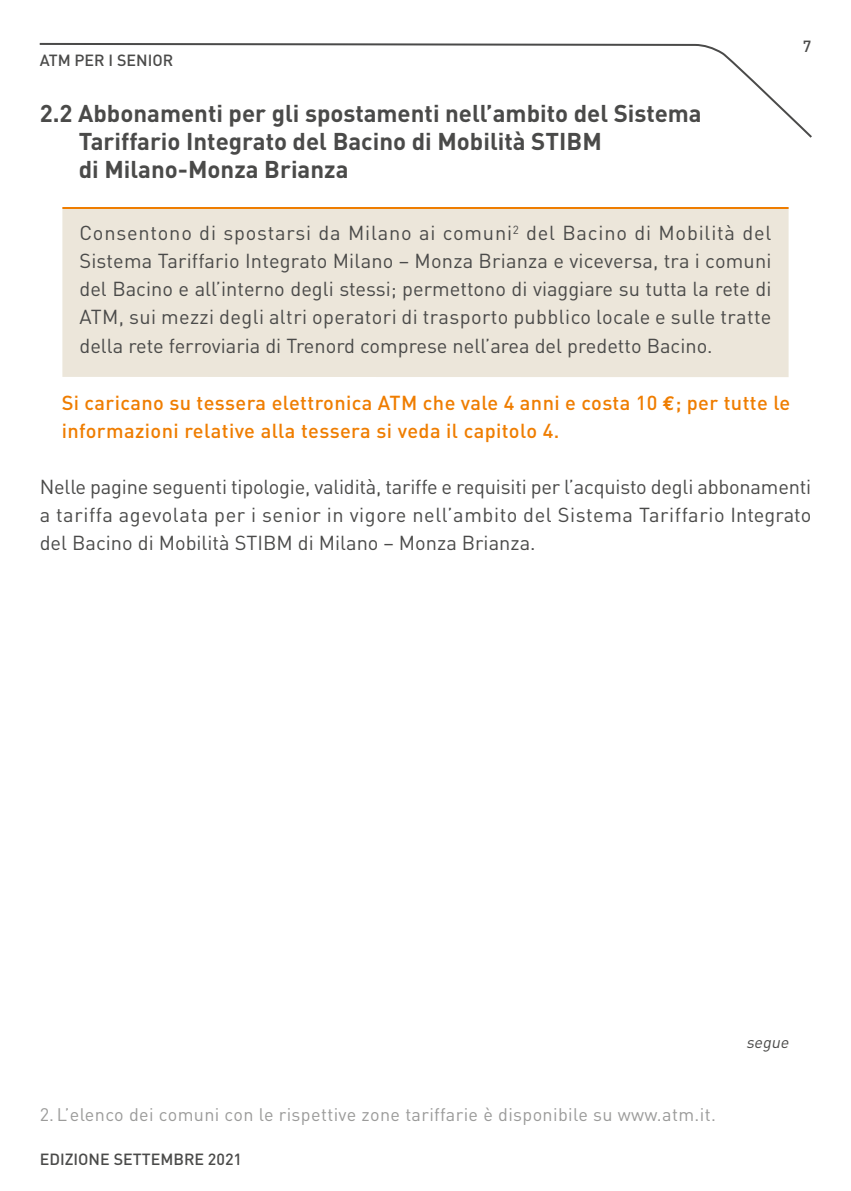
<style>
.page{position:relative;width:851px;height:1191px;background:#fff}
.page>*{position:absolute;margin:0;border:0;box-sizing:border-box;transform-origin:0 0}
.t1{font:700 24px/28px "DIN";color:#4a4a49}
.t2{font:20px/28.2px "DIN";color:#4a4a49;text-align:justify}
.t3{font:500 20px/28px "DIN";letter-spacing:.02em;color:#ef7d00}
.t4{font:18px "DIN";letter-spacing:.02em;color:#9b9b9a}
.t5{font:500 16px "DIN";color:#4a4a49}
.t6{font:italic 16px "DIN";color:#4a4a49}
.s1{font-family:"Euro Mono";font-weight:700}
</style>
<div class="page">
<svg style="left:39px;top:42px;width:773px;height:96px"></svg>
<div style="left:62px;top:207px;width:726px;height:170px;background:#ece6da"></div>
<hr style="left:62px;top:207px;width:726px;height:2px;background:#ef7d00">
<p class="t5" style="left:40px;top:50px;width:135px">ATM PER I SENIOR</p>
<p class="t1" style="left:79px;top:98px;width:624px;text-indent:-39px">2.2 Abbonamenti per gli spostamenti nell’ambito del Sistema<br>Tariffario Integrato del Bacino di Mobilità STIBM<br>di Milano-Monza Brianza</p>
<p class="t2" style="left:79px;top:219px;width:693px">Consentono di spostarsi da Milano ai comuni<sup>2</sup> del Bacino di Mobilità del Sistema Tariffario Integrato Milano – Monza Brianza e viceversa, tra i comuni del Bacino e all’interno degli stessi; permettono di viaggiare su tutta la rete di ATM, sui mezzi degli altri operatori di trasporto pubblico locale e sulle tratte della rete ferroviaria di Trenord comprese nell’area del predetto Bacino.</p>
<p class="t5" style="left:802px;top:36px;width:10px">7</p>
<p class="t3" style="left:62px;top:388px;width:730px">Si caricano su tessera elettronica ATM che vale 4 anni e costa 10 <span class="s1">€</span>; per tutte le informazioni relative alla tessera si veda il capitolo 4.</p>
<p class="t2" style="left:40px;top:472px;width:773px">Nelle pagine seguenti tipologie, validità, tariffe e requisiti per l’acquisto degli abbonamenti a tariffa agevolata per i senior in vigore nell’ambito del Sistema Tariffario Integrato del Bacino di Mobilità STIBM di Milano – Monza Brianza.</p>
<p class="t4" style="left:40px;top:1102px;width:677px">2. L’elenco dei comuni con le rispettive zone tariffarie è disponibile su www.atm.it.</p>
<p class="t5" style="left:40px;top:1148px;width:204px">EDIZIONE SETTEMBRE 2021</p>
<p class="t6" style="left:746px;top:1032px;width:47px">segue</p>
</div>
